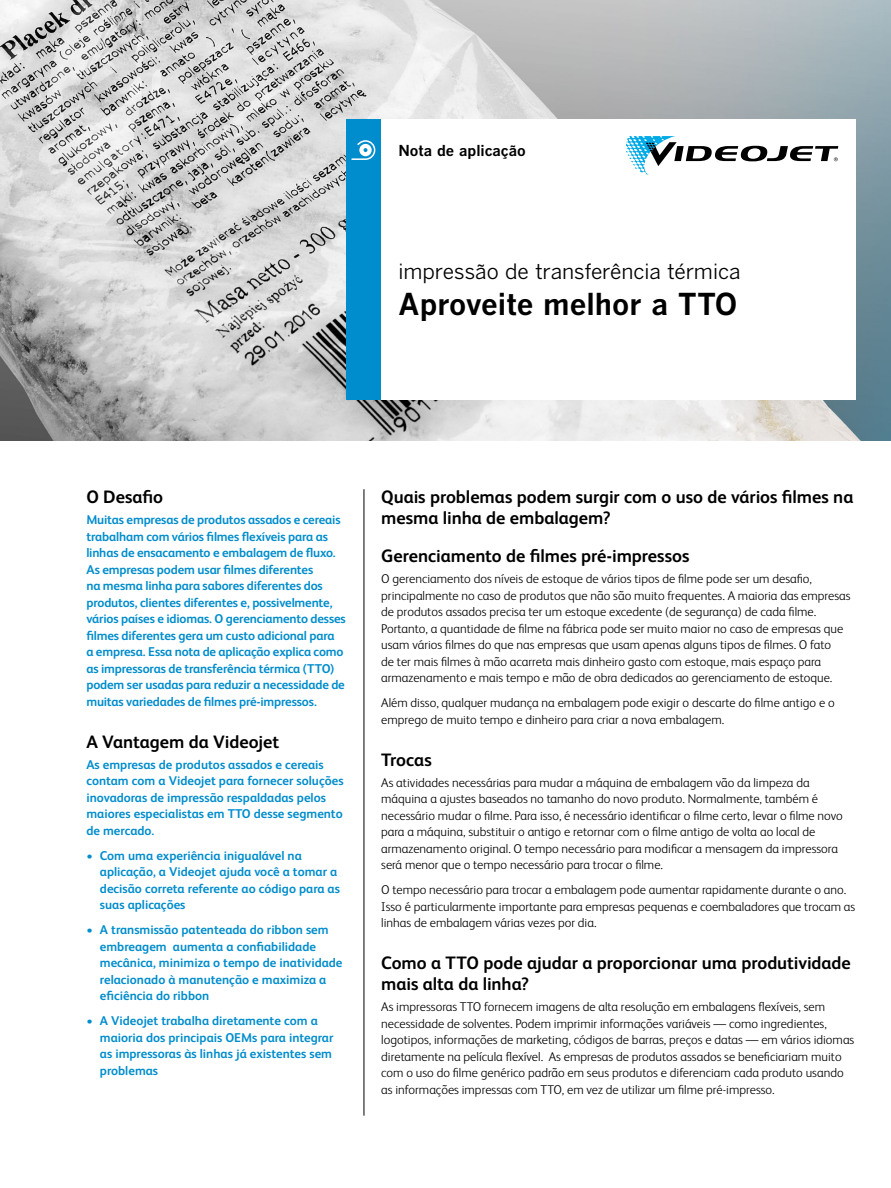
<style>
.page{position:relative;width:891px;height:1188px;background:#fff}
.page>*{position:absolute;margin:0;border:0;box-sizing:border-box;transform-origin:0 0}
.t1{font:30px "Benton Got Bol";color:#000}
.t2{font:21px "Benton Got Reg";letter-spacing:-.005em;color:#000}
.t3{font:700 18px/21px "FS Albert";color:#000}
.t4{font:15px "Benton Got Bol";color:#000}
.t5{font:300 12.75px/16.5px "FS Albert";color:#000}
.t6{font:700 12.75px/16.5px "FS Albert";letter-spacing:-.005em;color:#008dcd}
</style>
<div class="page">
<img style="left:0;top:0;width:891px;height:441px">
<div style="left:381px;top:119px;width:474px;height:281px;background:#fff"></div>
<div style="left:347px;top:119px;width:34px;height:281px;background:#008dcd"></div>
<svg style="left:626px;top:136px;width:212px;height:39px"></svg>
<svg style="left:351px;top:140px;width:24px;height:20px"></svg>
<hr style="left:364px;top:489px;width:1px;height:627px;background:#000">
<p class="t4" style="left:399px;top:141px;width:129px">Nota de aplicação</p>
<h2 class="t2" style="left:398px;top:258px;width:344px">impressão de transferência térmica</h2>
<h1 class="t1" style="left:398px;top:285px;width:341px">Aproveite melhor a TTO</h1>
<h3 class="t3" style="left:86px;top:486px;width:78px">O Desafio</h3>
<p class="t6" style="left:86px;top:511px;width:261px">Muitas empresas de produtos assados e cereais trabalham com vários filmes flexíveis para as linhas de ensacamento e embalagem de fluxo.<br>As empresas podem usar filmes diferentes<br>na mesma linha para sabores diferentes dos produtos, clientes diferentes e, possivelmente, vários países e idiomas. O gerenciamento desses filmes diferentes gera um custo adicional para<br>a empresa. Essa nota de aplicação explica como as impressoras de transferência térmica (TTO) podem ser usadas para reduzir a necessidade de muitas variedades de filmes pré-impressos.</p>
<h3 class="t3" style="left:86px;top:731px;width:194px">A Vantagem da Videojet</h3>
<p class="t6" style="left:86px;top:756px;width:259px">As empresas de produtos assados e cereais contam com a Videojet para fornecer soluções inovadoras de impressão respaldadas pelos maiores especialistas em TTO desse segmento de mercado.</p>
<p class="t6" style="left:100px;top:847px;width:242px;text-indent:-14px">• Com uma experiência inigualável na aplicação, a Videojet ajuda você a tomar a decisão correta referente ao código para as suas aplicações</p>
<p class="t6" style="left:100px;top:921px;width:244px;text-indent:-14px">• A transmissão patenteada do ribbon sem embreagem aumenta a confiabilidade mecânica, minimiza o tempo de inatividade relacionado à manutenção e maximiza a eficiência do ribbon</p>
<p class="t6" style="left:100px;top:1012px;width:235px;text-indent:-14px">• A Videojet trabalha diretamente com a maioria dos principais OEMs para integrar as impressoras às linhas já existentes sem problemas</p>
<h3 class="t3" style="left:381px;top:486px;width:474px">Quais problemas podem surgir com o uso de vários filmes na mesma linha de embalagem?</h3>
<h3 class="t3" style="left:381px;top:545px;width:310px">Gerenciamento de filmes pré-impressos</h3>
<p class="t5" style="left:381px;top:570px;width:471px">O gerenciamento dos níveis de estoque de vários tipos de filme pode ser um desafio, principalmente no caso de produtos que não são muito frequentes. A maioria das empresas de produtos assados precisa ter um estoque excedente (de segurança) de cada filme.<br>Portanto, a quantidade de filme na fábrica pode ser muito maior no caso de empresas que usam vários filmes do que nas empresas que usam apenas alguns tipos de filmes. O fato<br>de ter mais filmes à mão acarreta mais dinheiro gasto com estoque, mais espaço para armazenamento e mais tempo e mão de obra dedicados ao gerenciamento de estoque.</p>
<p class="t5" style="left:381px;top:694px;width:455px">Além disso, qualquer mudança na embalagem pode exigir o descarte do filme antigo e o emprego de muito tempo e dinheiro para criar a nova embalagem.</p>
<h3 class="t3" style="left:381px;top:749px;width:52px">Trocas</h3>
<p class="t5" style="left:381px;top:774px;width:463px">As atividades necessárias para mudar a máquina de embalagem vão da limpeza da máquina a ajustes baseados no tamanho do novo produto. Normalmente, também é necessário mudar o filme. Para isso, é necessário identificar o filme certo, levar o filme novo para a máquina, substituir o antigo e retornar com o filme antigo de volta ao local de armazenamento original. O tempo necessário para modificar a mensagem da impressora será menor que o tempo necessário para trocar o filme.</p>
<p class="t5" style="left:381px;top:881px;width:476px">O tempo necessário para trocar a embalagem pode aumentar rapidamente durante o ano.<br>Isso é particularmente importante para empresas pequenas e coembaladores que trocam as linhas de embalagem várias vezes por dia.</p>
<h3 class="t3" style="left:381px;top:953px;width:471px">Como a TTO pode ajudar a proporcionar uma produtividade mais alta da linha?</h3>
<p class="t5" style="left:381px;top:998px;width:475px">As impressoras TTO fornecem imagens de alta resolução em embalagens flexíveis, sem necessidade de solventes. Podem imprimir informações variáveis — como ingredientes, logotipos, informações de marketing, códigos de barras, preços e datas — em vários idiomas diretamente na película flexível. As empresas de produtos assados se beneficiariam muito com o uso do filme genérico padrão em seus produtos e diferenciam cada produto usando as informações impressas com TTO, em vez de utilizar um filme pré-impresso.</p>
</div>
